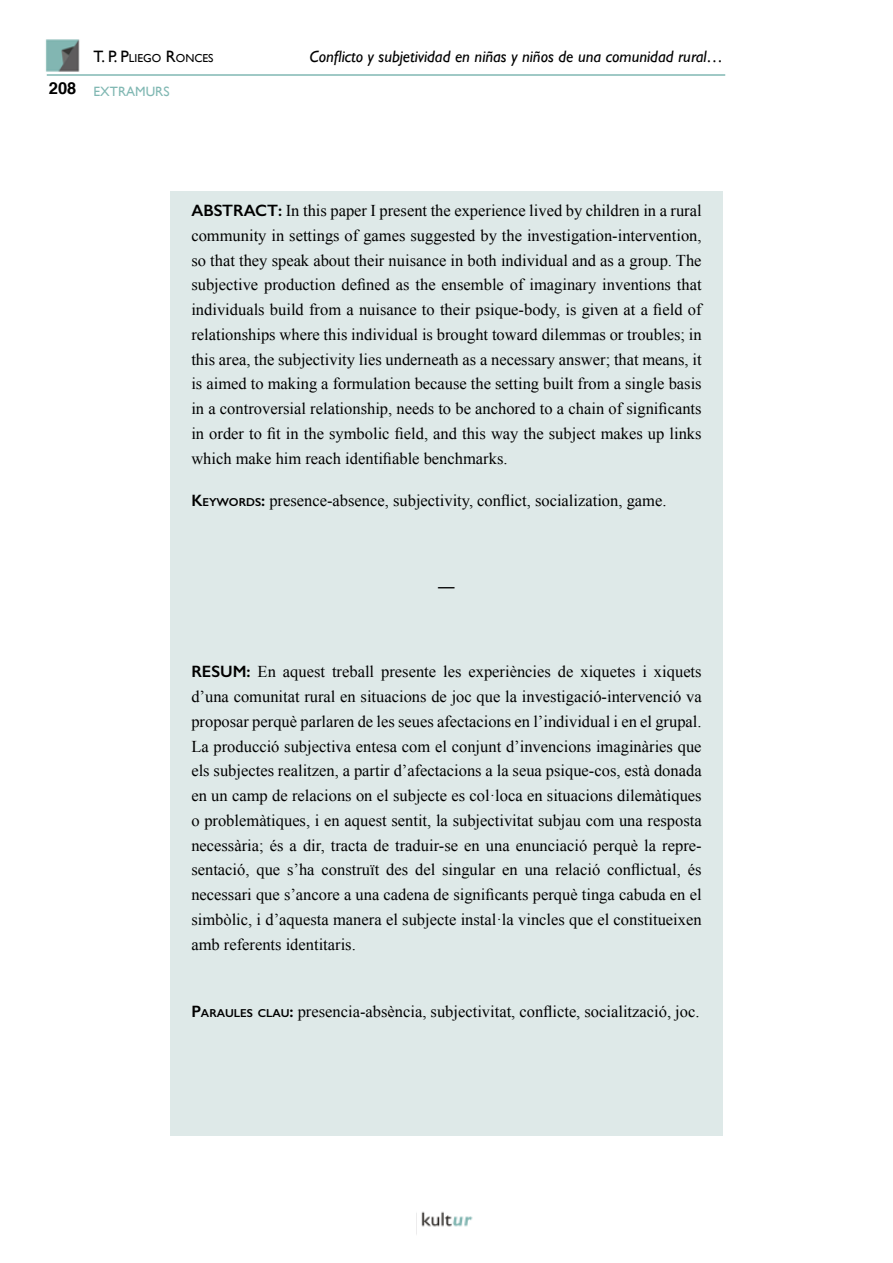
<style>
.page{position:relative;width:893px;height:1263px;background:#fff}
.page>*{position:absolute;margin:0;border:0;box-sizing:border-box;transform-origin:0 0}
.t1{font:16.5px/24.8px "Times New Roman";color:#000;text-align:justify}
.t2{font:italic 16.5px "Gill Sans";color:#000}
.t3{font:700 16.5px "Helvetica";color:#000}
.t4{font:16.5px "Arial";color:#000}
.t5{font:13.5px "Gill Sans";color:#81b8b3}
.t6{font:11.55px "Gill Sans";color:#000}
.s1{font-size:16.5px}
.s2{font-family:"Gill Sans";font-weight:600}
.s3{font-family:"Gill Sans";font-weight:600;font-size:11.55px}
</style>
<div class="page">
<img style="left:45px;top:39px;width:35px;height:33px">
<img style="left:421px;top:1211px;width:52px;height:16px">
<hr style="left:47px;top:74px;width:678px;height:2px;background:#81b8b3">
<div style="left:170px;top:191px;width:553px;height:944px;background:#dee9e8"></div>
<p class="t3" style="left:49px;top:75px;width:29px">208</p>
<p class="t6" style="left:94px;top:52px;width:122px"><span class="s1">T. P. P</span>LIEGO <span class="s1">R</span>ONCES</p>
<p class="t2" style="left:310px;top:47px;width:415px">Conflicto y subjetividad en niñas y niños de una comunidad rural…</p>
<p class="t5" style="left:94px;top:83px;width:78px">EXTRAMURS</p>
<p class="t1" style="left:191px;top:198px;width:512px"><span class="s2">ABSTRACT:</span> In this paper I present the experience lived by children in a rural community in settings of games suggested by the investigation-intervention, so that they speak about their nuisance in both individual and as a group. The subjective production defined as the ensemble of imaginary inventions that individuals build from a nuisance to their psique-body, is given at a field of relationships where this individual is brought toward dilemmas or troubles; in this area, the subjectivity lies underneath as a necessary answer; that means, it is aimed to making a formulation because the setting built from a single basis in a controversial relationship, needs to be anchored to a chain of significants in order to fit in the symbolic field, and this way the subject makes up links which make him reach identifiable benchmarks.</p>
<p class="t1" style="left:191px;top:488px;width:477px"><span class="s2">K</span><span class="s3">EYWORDS</span><span class="s2">:</span> presence-absence, subjectivity, conflict, socialization, game.</p>
<p class="t4" style="left:438px;top:575px;width:18px">—</p>
<p class="t1" style="left:191px;top:659px;width:512px"><span class="s2">RESUM:</span> En aquest treball presente les experiències de xiquetes i xiquets d’una comunitat rural en situacions de joc que la investigació-intervenció va proposar perquè parlaren de les seues afectacions en l’individual i en el grupal.<br>La producció subjectiva entesa com el conjunt d’invencions imaginàries que els subjectes realitzen, a partir d’afectacions a la seua psique-cos, està donada en un camp de relacions on el subjecte es col·loca en situacions dilemàtiques o problemàtiques, i en aquest sentit, la subjectivitat subjau com una resposta necessària; és a dir, tracta de traduir-se en una enunciació perquè la repre&shy;sentació, que s’ha construït des del singular en una relació conflictual, és necessari que s’ancore a una cadena de significants perquè tinga cabuda en el simbòlic, i d’aquesta manera el subjecte instal·la vincles que el constitueixen amb referents identitaris.</p>
<p class="t1" style="left:191px;top:999px;width:510px"><span class="s2">P</span><span class="s3">ARAULES CLAU</span><span class="s2">:</span> presencia-absència, subjectivitat, conflicte, socialització, joc.</p>
</div>
